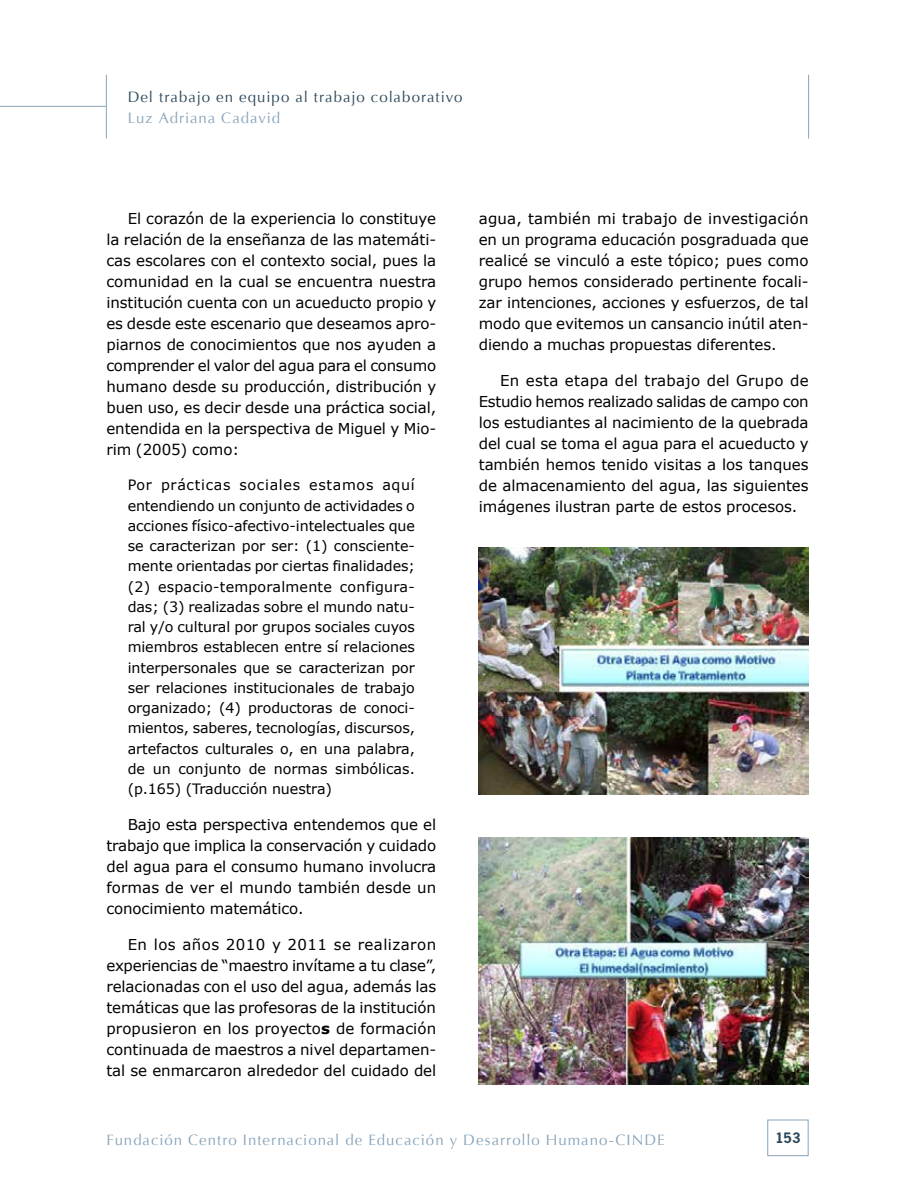
<style>
.page{position:relative;width:915px;height:1191px;background:#fff}
.page>*{position:absolute;margin:0;border:0;box-sizing:border-box;transform-origin:0 0}
.t1{font:15px/21px "Verdana";letter-spacing:-.005em;color:#000;text-align:justify}
.t2{font:15px "Optima";letter-spacing:.065em;color:#88a4ba}
.t3{font:15px "Optima";letter-spacing:.065em;color:#2a4759}
.t4{font:14.25px/20.2px "Verdana";letter-spacing:.005em;color:#000;text-align:justify}
.t5{font:700 13.5px "News Gothic Std";color:#2a4759}
.s1{font-weight:700}
</style>
<div class="page">
<hr style="left:0;top:106px;width:106px;height:1px;background:#88a4ba">
<hr style="left:106px;top:75px;width:1px;height:64px;background:#88a4ba">
<hr style="left:808px;top:75px;width:1px;height:64px;background:#88a4ba">
<div style="left:767px;top:1119px;width:41px;height:37px;border:1px solid #88a4ba"></div>
<img style="left:478px;top:547px;width:330px;height:248px">
<img style="left:478px;top:837px;width:330px;height:247px">
<p class="t3" style="left:128px;top:89px;width:336px">Del trabajo en equipo al trabajo colaborativo</p>
<p class="t2" style="left:128px;top:110px;width:154px">Luz Adriana Cadavid</p>
<p class="t1" style="left:106px;top:208px;width:331px;text-indent:21px">El corazón de la experiencia lo constituye la relación de la enseñanza de las matemáti&shy;cas escolares con el contexto social, pues la comunidad en la cual se encuentra nuestra institución cuenta con un acueducto propio y es desde este escenario que deseamos apro&shy;piarnos de conocimientos que nos ayuden a comprender el valor del agua para el consumo humano desde su producción, distribución y buen uso, es decir desde una práctica social, entendida en la perspectiva de Miguel y Mio&shy;rim (2005) como:</p>
<p class="t4" style="left:128px;top:475px;width:289px">Por prácticas sociales estamos aquí entendiendo un conjunto de actividades o acciones físico-afectivo-intelectuales que se caracterizan por ser: (1) consciente&shy;mente orientadas por ciertas finalidades; (2) espacio-temporalmente configura&shy;das; (3) realizadas sobre el mundo natu&shy;ral y/o cultural por grupos sociales cuyos miembros establecen entre sí relaciones interpersonales que se caracterizan por ser relaciones institucionales de trabajo organizado; (4) productoras de conoci&shy;mientos, saberes, tecnologías, discursos, artefactos culturales o, en una palabra, de un conjunto de normas simbólicas. (p.165) (Traducción nuestra)</p>
<p class="t1" style="left:106px;top:814px;width:331px;text-indent:21px">Bajo esta perspectiva entendemos que el trabajo que implica la conservación y cuidado del agua para el consumo humano involucra formas de ver el mundo también desde un conocimiento matemático.</p>
<p class="t1" style="left:106px;top:934px;width:331px;text-indent:21px">En los años 2010 y 2011 se realizaron experiencias de “maestro invítame a tu clase”, relacionadas con el uso del agua, además las temáticas que las profesoras de la institución propusieron en los proyecto<span class="s1">s</span> de formación continuada de maestros a nivel departamen&shy;tal se enmarcaron alrededor del cuidado del</p>
<p class="t1" style="left:478px;top:208px;width:331px">agua, también mi trabajo de investigación en un programa educación posgraduada que realicé se vinculó a este tópico; pues como grupo hemos considerado pertinente focali&shy;zar intenciones, acciones y esfuerzos, de tal modo que evitemos un cansancio inútil aten&shy;diendo a muchas propuestas diferentes.</p>
<p class="t1" style="left:478px;top:370px;width:331px;text-indent:21px">En esta etapa del trabajo del Grupo de Estudio hemos realizado salidas de campo con los estudiantes al nacimiento de la quebrada del cual se toma el agua para el acueducto y también hemos tenido visitas a los tanques de almacenamiento del agua, las siguientes imágenes ilustran parte de estos procesos.</p>
<p class="t2" style="left:106px;top:1131px;width:559px">Fundación Centro Internacional de Educación y Desarrollo Humano-CINDE</p>
<p class="t5" style="left:775px;top:1129px;width:26px">153</p>
</div>
